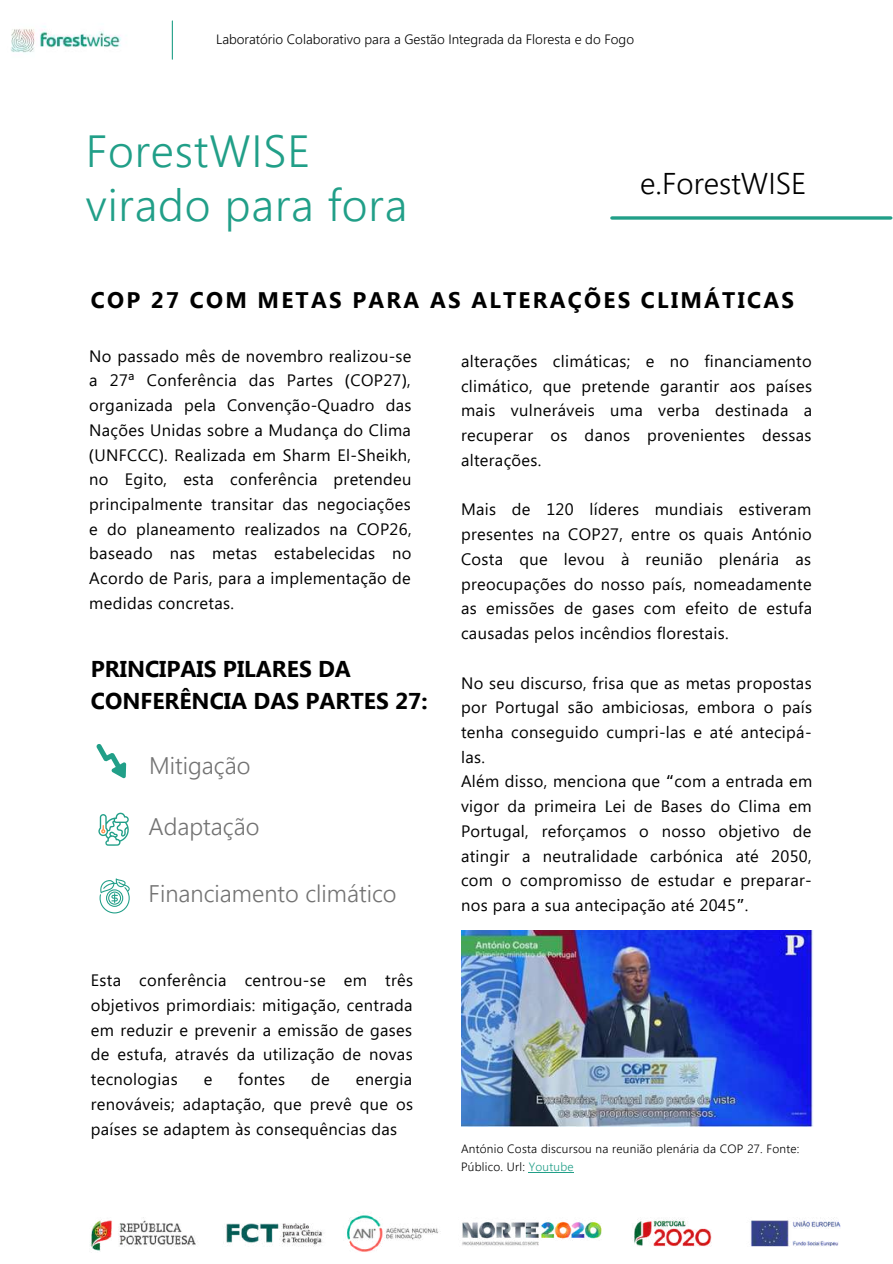
<style>
.page{position:relative;width:893px;height:1264px;background:#fff}
.page>*{position:absolute;margin:0;border:0;box-sizing:border-box;transform-origin:0 0}
.t1{font:300 45px/54px "Segoe UI";letter-spacing:.02em;color:#219f88}
.t2{font:300 30px "Segoe UI";color:#000}
.t3{font:300 24px "Segoe UI";color:#737373}
.t4{font:700 22.8px/31.8px "Segoe UI";color:#000}
.t5{font:700 22.5px "Segoe UI";letter-spacing:.1em;color:#000}
.t6{font:16.5px/24.8px "Segoe UI";letter-spacing:.02em;color:#000;text-align:justify}
.t7{font:300 13.5px "Segoe UI";color:#000}
.t8{font:300 12px/18px "Segoe UI";letter-spacing:.02em;color:#000}
.s1{font-family:"Noto Sans"}
.s2{font-family:"Noto Sans Gurmukhi"}
.s3{color:#219f88}
</style>
<div class="page">
<img style="left:11px;top:26px;width:110px;height:27px">
<hr style="left:172px;top:21px;width:1px;height:38px;background:#219f88">
<img style="left:90px;top:1215px;width:750px;height:37px">
<svg style="left:612px;top:216px;width:278px;height:4px"></svg>
<img style="left:461px;top:930px;width:352px;height:196px">
<hr style="left:528px;top:1171px;width:46px;height:1px;background:#219f88">
<svg style="left:96px;top:744px;width:30px;height:34px"></svg>
<svg style="left:98px;top:812px;width:31px;height:33px"></svg>
<svg style="left:99px;top:878px;width:31px;height:35px"></svg>
<p class="t7" style="left:216px;top:29px;width:419px">Laboratório Colaborativo para a Gestão Integrada da Floresta e do Fogo</p>
<h1 class="t1" style="left:86px;top:122px;width:323px">ForestWISE virado para fora</h1>
<h2 class="t2" style="left:640px;top:162px;width:167px">e.ForestWISE</h2>
<h3 class="t5" style="left:91px;top:284px;width:704px">COP 27 COM METAS PARA AS ALTERAÇÕES CLIMÁTICAS</h3>
<p class="t6" style="left:89px;top:342px;width:324px">No passado mês de novembro realizou-se a 27ª Conferência das Partes <span class="s1">(</span>COP27<span class="s1">)</span>, organizada pela Convenção-Quadro das Nações Unidas sobre a Mudança do Clima <span class="s1">(</span>UNFCCC<span class="s1">)</span>. Realizada em Sharm El-Sheikh, no Egito, esta conferência pretendeu principalmente transitar das negociações e do planeamento realizados na COP26, baseado nas metas estabelecidas no Acordo de Paris, para a implementação de medidas concretas.</p>
<h3 class="t4" style="left:91px;top:651px;width:338px">PRINCIPAIS PILARES DA<br>CONFERÊNCIA DAS PARTES 27:</h3>
<h3 class="t3" style="left:149px;top:747px;width:103px">Mitigação</h3>
<h3 class="t3" style="left:149px;top:808px;width:112px">Adaptação</h3>
<h3 class="t3" style="left:149px;top:876px;width:249px">Financiamento climático</h3>
<p class="t6" style="left:91px;top:966px;width:324px">Esta conferência centrou-se em três objetivos primordiais: mitigação, centrada em reduzir e prevenir a emissão de gases de estufa, através da utilização de novas tecnologias</p>
<p class="t6" style="left:204px;top:1065px;width:10px">e</p>
<p class="t6" style="left:238px;top:1065px;width:48px">fontes</p>
<p class="t6" style="left:311px;top:1065px;width:20px">de</p>
<p class="t6" style="left:91px;top:1065px;width:324px;text-indent:265px">energia renováveis; adaptação, que prevê que os países se adaptem às consequências das</p>
<p class="t6" style="left:461px;top:347px;width:352px">alterações climáticas; e no financiamento climático, que pretende garantir aos países mais vulneráveis uma verba destinada a recuperar os danos provenientes dessas alterações.</p>
<p class="t6" style="left:461px;top:496px;width:352px">Mais de 120 líderes mundiais estiveram presentes na COP27, entre os quais António Costa que levou à reunião plenária as preocupações do nosso país, nomeadamente as emissões de gases com efeito de estufa causadas pelos incêndios florestais.</p>
<p class="t6" style="left:461px;top:669px;width:352px;text-align:left">No seu discurso, frisa que as metas propostas por Portugal são ambiciosas, embora o país tenha conseguido cumpri-las e até antecipá&shy;las.<br>Além disso, menciona que <span class="s2">“</span>com a entrada em vigor da primeira Lei de Bases do Clima em Portugal, reforçamos o nosso objetivo de atingir a neutralidade carbónica até 2050, com o compromisso de estudar e preparar&shy;nos para a sua antecipação até 2045<span class="s2">”</span>.</p>
<p class="t8" style="left:461px;top:1138px;width:340px">António Costa discursou na reunião plenária da COP 27. Fonte:<br>Público. Url: <span class="s3">Youtube</span></p>
</div>
